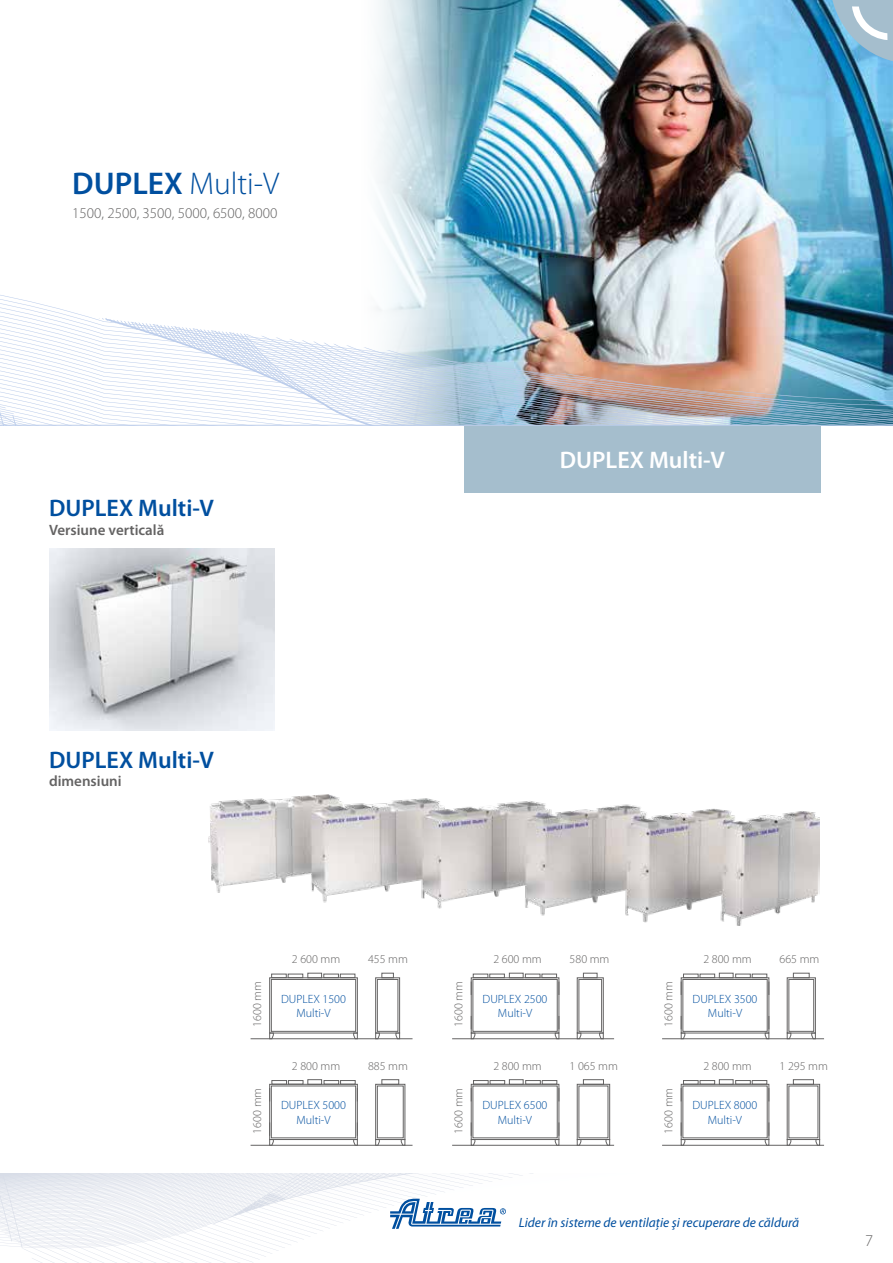
<style>
.page{position:relative;width:893px;height:1263px;background:#fff}
.page>*{position:absolute;margin:0;border:0;box-sizing:border-box;transform-origin:0 0}
.t1{font:300 31.5px "Myriad Pro";color:#004f9f}
.t2{font:600 24px "Myriad Pro";color:#004f9f}
.t3{font:600 24px "Myriad Pro";color:#fff}
.t4{font:300 16.5px "Myriad Pro";color:#646363}
.t5{font:300 15px "Myriad Pro";color:#646363}
.t6{font:600 15px "Myriad Pro";color:#646363}
.t7{font:italic 13.5px "Myriad Pro";color:#004f9f}
.t8{font:300 12px "Myriad Pro";color:#646363}
.t9{font:300 12px/14.4px "Myriad Pro";color:#004f9f;text-align:center}
.s1{font-weight:600}
</style>
<div class="page">
<img style="left:377px;top:0;width:516px;height:228px">
<img style="left:0;top:228px;width:893px;height:197px">
<div style="left:464px;top:425px;width:357px;height:68px;background:#a5becd"></div>
<hr style="left:0;top:425px;width:893px;height:1px;background:#bccdeb">
<svg style="left:830px;top:0;width:63px;height:63px;background:#88b1c9"></svg>
<img style="left:208px;top:794px;width:612px;height:131px">
<img style="left:50px;top:548px;width:224px;height:183px">
<svg style="left:0;top:1174px;width:523px;height:89px"></svg>
<hr style="left:251px;top:1038px;width:161px;height:1px;background:#646363">
<svg style="left:269px;top:973px;width:131px;height:66px"></svg>
<div style="left:271px;top:974px;width:15px;height:4px;border:1px solid #646363"></div>
<div style="left:324px;top:974px;width:15px;height:4px;border:1px solid #646363"></div>
<div style="left:288px;top:974px;width:15px;height:4px;border:1px solid #646363"></div>
<div style="left:340px;top:974px;width:15px;height:4px;border:1px solid #646363"></div>
<hr style="left:452px;top:1038px;width:162px;height:1px;background:#646363">
<svg style="left:471px;top:973px;width:133px;height:66px"></svg>
<div style="left:473px;top:974px;width:15px;height:4px;border:1px solid #646363"></div>
<div style="left:525px;top:974px;width:15px;height:4px;border:1px solid #646363"></div>
<div style="left:490px;top:974px;width:15px;height:4px;border:1px solid #646363"></div>
<div style="left:542px;top:974px;width:15px;height:4px;border:1px solid #646363"></div>
<hr style="left:662px;top:1038px;width:162px;height:1px;background:#646363">
<svg style="left:681px;top:973px;width:135px;height:66px"></svg>
<div style="left:683px;top:974px;width:15px;height:4px;border:1px solid #646363"></div>
<div style="left:735px;top:974px;width:15px;height:4px;border:1px solid #646363"></div>
<div style="left:700px;top:974px;width:15px;height:4px;border:1px solid #646363"></div>
<div style="left:752px;top:974px;width:15px;height:4px;border:1px solid #646363"></div>
<hr style="left:662px;top:1145px;width:162px;height:1px;background:#646363">
<svg style="left:681px;top:1079px;width:139px;height:67px"></svg>
<div style="left:683px;top:1080px;width:15px;height:4px;border:1px solid #646363"></div>
<div style="left:735px;top:1080px;width:15px;height:4px;border:1px solid #646363"></div>
<div style="left:700px;top:1080px;width:15px;height:4px;border:1px solid #646363"></div>
<div style="left:752px;top:1080px;width:15px;height:4px;border:1px solid #646363"></div>
<hr style="left:452px;top:1145px;width:162px;height:1px;background:#646363">
<svg style="left:471px;top:1079px;width:139px;height:67px"></svg>
<div style="left:473px;top:1080px;width:15px;height:4px;border:1px solid #646363"></div>
<div style="left:525px;top:1080px;width:15px;height:4px;border:1px solid #646363"></div>
<div style="left:490px;top:1080px;width:15px;height:4px;border:1px solid #646363"></div>
<div style="left:542px;top:1080px;width:15px;height:4px;border:1px solid #646363"></div>
<hr style="left:251px;top:1145px;width:161px;height:1px;background:#646363">
<svg style="left:269px;top:1079px;width:136px;height:67px"></svg>
<div style="left:272px;top:1080px;width:15px;height:4px;border:1px solid #646363"></div>
<div style="left:324px;top:1080px;width:15px;height:4px;border:1px solid #646363"></div>
<div style="left:288px;top:1080px;width:15px;height:4px;border:1px solid #646363"></div>
<div style="left:340px;top:1080px;width:15px;height:4px;border:1px solid #646363"></div>
<h1 class="t1" style="left:72px;top:166px;width:208px"><span class="s1">DUPLEX</span> Multi-V</h1>
<p class="t5" style="left:72px;top:204px;width:207px">1500, 2500, 3500, 5000, 6500, 8000</p>
<h2 class="t2" style="left:49px;top:495px;width:166px">DUPLEX Multi-V</h2>
<p class="t6" style="left:49px;top:522px;width:117px">Versiune verticală</p>
<h2 class="t3" style="left:560px;top:447px;width:166px">DUPLEX Multi-V</h2>
<h2 class="t2" style="left:49px;top:746px;width:166px">DUPLEX Multi-V</h2>
<p class="t6" style="left:49px;top:772px;width:74px">dimensiuni</p>
<p class="t8" style="left:250px;top:1027px;width:47px;rotate:-90deg">1600 mm</p>
<p class="t8" style="left:250px;top:1133px;width:47px;rotate:-90deg">1600 mm</p>
<p class="t8" style="left:292px;top:953px;width:50px">2 600 mm</p>
<p class="t8" style="left:368px;top:953px;width:41px">455 mm</p>
<p class="t9" style="left:281px;top:991px;width:66px">DUPLEX 1500<br>Multi-V</p>
<p class="t8" style="left:292px;top:1059px;width:50px">2 800 mm</p>
<p class="t8" style="left:368px;top:1059px;width:41px">885 mm</p>
<p class="t9" style="left:281px;top:1098px;width:66px">DUPLEX 5000<br>Multi-V</p>
<p class="t8" style="left:452px;top:1027px;width:47px;rotate:-90deg">1600 mm</p>
<p class="t8" style="left:452px;top:1133px;width:47px;rotate:-90deg">1600 mm</p>
<p class="t8" style="left:493px;top:953px;width:50px">2 600 mm</p>
<p class="t8" style="left:570px;top:953px;width:41px">580 mm</p>
<p class="t9" style="left:483px;top:992px;width:66px">DUPLEX 2500<br>Multi-V</p>
<p class="t8" style="left:493px;top:1059px;width:50px">2 800 mm</p>
<p class="t8" style="left:570px;top:1059px;width:50px">1 065 mm</p>
<p class="t9" style="left:482px;top:1098px;width:66px">DUPLEX 6500<br>Multi-V</p>
<p class="t8" style="left:662px;top:1027px;width:47px;rotate:-90deg">1600 mm</p>
<p class="t8" style="left:662px;top:1133px;width:47px;rotate:-90deg">1600 mm</p>
<p class="t8" style="left:703px;top:953px;width:50px">2 800 mm</p>
<p class="t8" style="left:780px;top:953px;width:41px">665 mm</p>
<p class="t9" style="left:693px;top:992px;width:66px">DUPLEX 3500<br>Multi-V</p>
<p class="t8" style="left:703px;top:1059px;width:50px">2 800 mm</p>
<p class="t8" style="left:780px;top:1059px;width:50px">1 295 mm</p>
<p class="t9" style="left:692px;top:1098px;width:66px">DUPLEX 8000<br>Multi-V</p>
<p class="t7" style="left:519px;top:1215px;width:282px">Lider în sisteme de ventilaţie şi recuperare de căldură</p>
<h3 class="t4" style="left:865px;top:1231px;width:10px">7</h3>
</div>
